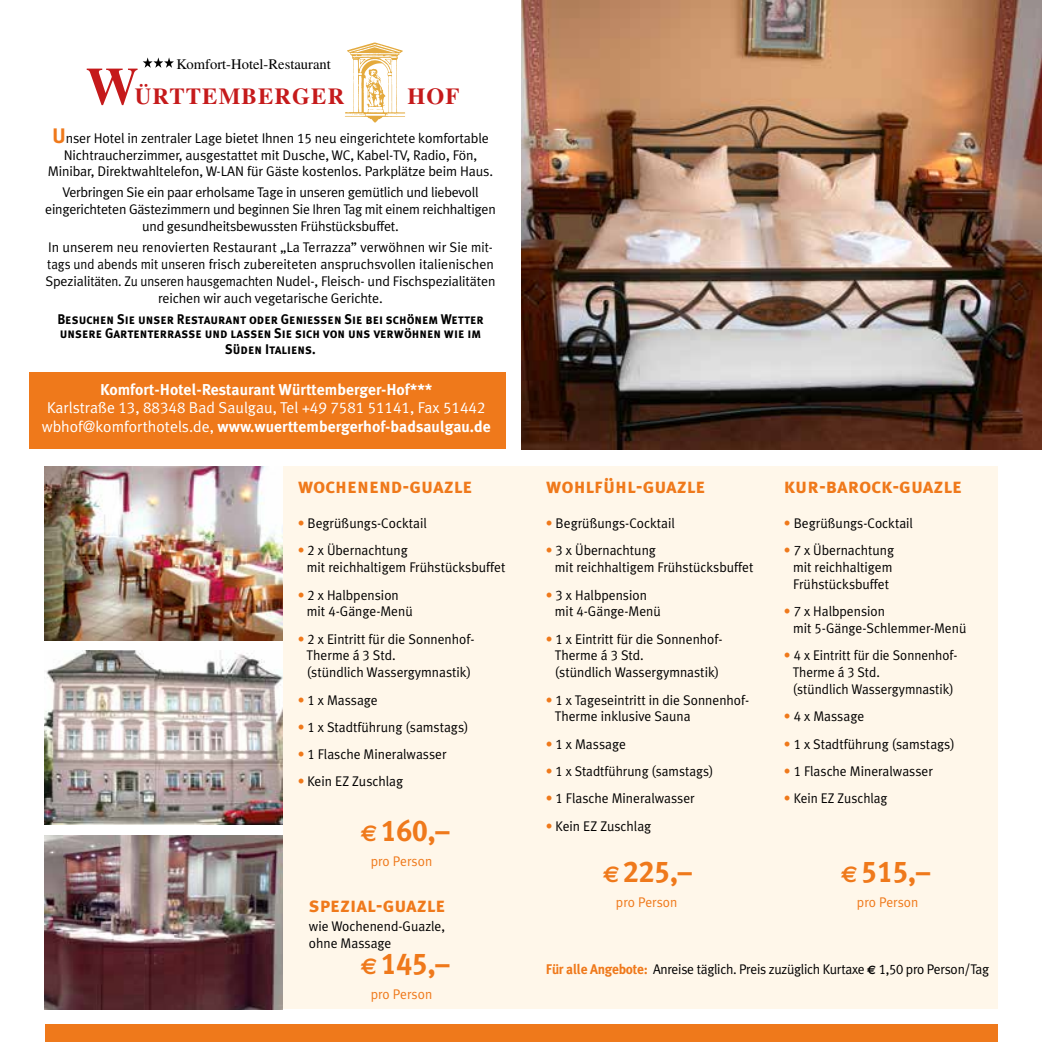
<style>
.page{position:relative;width:1042px;height:1042px;background:#fff}
.page>*{position:absolute;margin:0;border:0;box-sizing:border-box;transform-origin:0 0}
.t1{font:700 52.85px "Times";color:#c51a1b}
.t2{font:30.1px "Meta Plus Bold Caps";color:#ef791b}
.t3{font:700 22.93px "Times";letter-spacing:.05em;color:#c51a1b}
.t4{font:21px "Meta Plus Bold Caps";color:#ef791b}
.t5{font:700 15.75px "Meta Plus";color:#fff}
.t6{font:15.75px "Meta Plus Normal";color:#fff}
.t7{font:14.53px "Times";color:#000}
.t8{font:14px/16.8px "Meta Plus Normal";color:#000}
.t9{font:14px/16.8px "Meta Plus Normal";letter-spacing:-.02em;color:#000;text-align:center}
.t10{font:14px/14px "Meta Plus Bold Caps";color:#000;scale:.93 1}
.t11{font:14px/16.8px "Meta Plus Normal";color:#000;scale:.95 1}
.t12{font:14px "Meta Plus Normal";color:#ef791b}
.s1{font-family:"Meta Plus Bold Caps";font-size:21px;color:#ef791b}
.s2{font-family:"Meta Plus Normal Caps"}
.s3{font-family:"Meta Plus Normal";font-weight:400}
.s4{color:#ef791b}
.s5{font-family:"Euro Sans";font-weight:700;font-size:22.75px}
.s6{font-family:"Meta Plus";font-weight:700}
.s7{font-family:"Meta Plus";font-weight:700;color:#ef791b}
.s8{font-family:"Euro Sans";font-weight:700;font-size:12.25px}
</style>
<div class="page">
<div style="left:45px;top:1024px;width:952px;height:18px;background:#ef791b"></div>
<div style="left:283px;top:466px;width:714px;height:543px;background:#fff7ea"></div>
<img style="left:45px;top:835px;width:238px;height:174px">
<img style="left:45px;top:651px;width:238px;height:173px">
<img style="left:45px;top:466px;width:238px;height:174px">
<img style="left:521px;top:0;width:521px;height:449px">
<svg style="left:345px;top:43px;width:60px;height:80px"></svg>
<svg style="left:143px;top:57px;width:31px;height:11px"></svg>
<div style="left:30px;top:372px;width:476px;height:77px;background:#ef791b"></div>
<p class="t7" style="left:176px;top:55px;width:156px">Komfort-Hotel-Restaurant</p>
<h1 class="t1" style="left:86px;top:55px;width:54px">W</h1>
<h3 class="t3" style="left:135px;top:83px;width:211px">ÜRTTEMBERGER</h3>
<h3 class="t3" style="left:407px;top:83px;width:54px">HOF</h3>
<p class="t8" style="left:48px;top:129px;width:447px;text-align:center"><span class="s1">U</span>nser Hotel in zentraler Lage bietet Ihnen <span class="s2">15</span> neu eingerichtete komfortable<br>Nichtraucherzimmer, ausgestattet mit Dusche, WC, Kabel-TV, Radio, Fön,<br>Minibar, Direktwahltelefon, W-LAN für Gäste kostenlos. Parkplätze beim Haus.</p>
<p class="t9" style="left:45px;top:184px;width:452px">Verbringen Sie ein paar erholsame Tage in unseren gemütlich und liebevoll eingerichteten Gästezimmern und beginnen Sie Ihren Tag mit einem reichhaltigen und gesundheitsbewussten Frühstücksbuffet.</p>
<p class="t8" style="left:45px;top:239px;width:452px;text-align:center">In unserem neu renovierten Restaurant „La Terrazza” verwöhnen wir Sie mit&shy;tags und abends mit unseren frisch zubereiteten anspruchsvollen italienischen Spezialitäten. Zu unseren hausgemachten Nudel-, Fleisch- und Fischspezialitäten reichen wir auch vegetarische Gerichte.</p>
<p class="t10" style="left:57px;top:312px;width:460px">Besuchen Sie unser Restaurant oder Geniessen Sie bei schönem Wetter unsere Gartenterrasse und lassen Sie sich von uns verwöhnen wie im</p>
<p class="t10" style="left:225px;top:342px;width:99px">Süden Italiens.</p>
<p class="t5" style="left:100px;top:380px;width:334px">Komfort-Hotel-Restaurant Württemberger-Hof***</p>
<p class="t6" style="left:47px;top:399px;width:440px">Karlstraße <span class="s2">13, 88348</span> Bad Saulgau, Tel +<span class="s2">49 7581 51141</span>, Fax <span class="s2">51442</span></p>
<p class="t5" style="left:42px;top:418px;width:451px"><span class="s3">wbhof@komforthotels.de,</span> www.wuerttembergerhof-badsaulgau.de</p>
<h3 class="t4" style="left:298px;top:473px;width:176px">wochenend-guazle</h3>
<p class="t8" style="left:298px;top:515px;width:131px"><span class="s4">•</span> Begrüßungs-Cocktail</p>
<p class="t8" style="left:307px;top:542px;width:200px;text-indent:-9px"><span class="s4">•</span> <span class="s2">2</span> x Übernachtung<br>mit reichhaltigem Frühstücksbuffet</p>
<p class="t8" style="left:307px;top:586px;width:107px;text-indent:-9px"><span class="s4">•</span> <span class="s2">2</span> x Halbpension mit <span class="s2">4</span>-Gänge-Menü</p>
<p class="t8" style="left:307px;top:630px;width:169px;text-indent:-9px"><span class="s4">•</span> <span class="s2">2</span> x Eintritt für die Sonnenhof-<br>Therme á <span class="s2">3</span> Std.<br>(stündlich Wassergymnastik)</p>
<p class="t8" style="left:298px;top:691px;width:82px"><span class="s4">•</span> <span class="s2">1</span> x Massage</p>
<p class="t8" style="left:298px;top:718px;width:172px"><span class="s4">•</span> <span class="s2">1</span> x Stadtführung (samstags)</p>
<p class="t8" style="left:298px;top:746px;width:150px"><span class="s4">•</span> <span class="s2">1</span> Flasche Mineralwasser</p>
<p class="t8" style="left:298px;top:773px;width:107px"><span class="s4">•</span> Kein EZ Zuschlag</p>
<h2 class="t2" style="left:361px;top:813px;width:90px"><span class="s5">f</span> 160,–</h2>
<p class="t12" style="left:371px;top:853px;width:63px">pro Person</p>
<h3 class="t4" style="left:309px;top:893px;width:138px">spezial-guazle</h3>
<p class="t8" style="left:309px;top:917px;width:138px">wie Wochenend-Guazle, ohne Massage</p>
<h2 class="t2" style="left:361px;top:946px;width:90px"><span class="s5">f</span> 145,–</h2>
<p class="t12" style="left:371px;top:986px;width:63px">pro Person</p>
<h3 class="t4" style="left:546px;top:473px;width:161px">wohlfühl-guazle</h3>
<p class="t8" style="left:546px;top:515px;width:131px"><span class="s4">•</span> Begrüßungs-Cocktail</p>
<p class="t8" style="left:555px;top:542px;width:200px;text-indent:-9px"><span class="s4">•</span> <span class="s2">3</span> x Übernachtung<br>mit reichhaltigem Frühstücksbuffet</p>
<p class="t8" style="left:555px;top:586px;width:107px;text-indent:-9px"><span class="s4">•</span> <span class="s2">3</span> x Halbpension mit <span class="s2">4</span>-Gänge-Menü</p>
<p class="t8" style="left:555px;top:630px;width:169px;text-indent:-9px"><span class="s4">•</span> <span class="s2">1</span> x Eintritt für die Sonnenhof-<br>Therme á <span class="s2">3</span> Std.<br>(stündlich Wassergymnastik)</p>
<p class="t8" style="left:555px;top:691px;width:196px;text-indent:-9px"><span class="s4">•</span> <span class="s2">1</span> x Tageseintritt in die Sonnenhof-<br>Therme inklusive Sauna</p>
<p class="t8" style="left:546px;top:735px;width:82px"><span class="s4">•</span> <span class="s2">1</span> x Massage</p>
<p class="t11" style="left:546px;top:762px;width:178px"><span class="s4">•</span> <span class="s2">1</span> x Stadtführung (samstags)</p>
<p class="t8" style="left:546px;top:790px;width:150px"><span class="s4">•</span> <span class="s2">1</span> Flasche Mineralwasser</p>
<p class="t8" style="left:546px;top:817px;width:107px"><span class="s4">•</span> Kein EZ Zuschlag</p>
<h3 class="t4" style="left:784px;top:473px;width:180px">kur-barock-guazle</h3>
<p class="t8" style="left:784px;top:515px;width:131px"><span class="s4">•</span> Begrüßungs-Cocktail</p>
<p class="t8" style="left:784px;top:542px;width:112px;text-align:center"><span class="s4">•</span> <span class="s2">7</span> x Übernachtung mit reichhaltigem<br>Frühstücksbuffet</p>
<p class="t8" style="left:793px;top:603px;width:175px;text-indent:-9px"><span class="s4">•</span> <span class="s2">7</span> x Halbpension<br>mit <span class="s2">5</span>-Gänge-Schlemmer-Menü</p>
<p class="t11" style="left:792px;top:647px;width:175px;text-indent:-9px"><span class="s4">•</span> <span class="s2">4</span> x Eintritt für die Sonnenhof-<br>Therme á <span class="s2">3</span> Std.<br>(stündlich Wassergymnastik)</p>
<p class="t8" style="left:784px;top:708px;width:82px"><span class="s4">•</span> <span class="s2">4</span> x Massage</p>
<p class="t8" style="left:784px;top:735px;width:172px"><span class="s4">•</span> <span class="s2">1</span> x Stadtführung (samstags)</p>
<p class="t8" style="left:784px;top:762px;width:150px"><span class="s4">•</span> <span class="s2">1</span> Flasche Mineralwasser</p>
<p class="t11" style="left:784px;top:790px;width:110px"><span class="s4">•</span> Kein EZ Zuschlag</p>
<h2 class="t2" style="left:603px;top:854px;width:90px"><span class="s5">f</span> 225,–</h2>
<h2 class="t2" style="left:841px;top:854px;width:90px"><span class="s5">f</span> 515<span class="s6">,–</span></h2>
<p class="t12" style="left:616px;top:893px;width:63px">pro Person</p>
<p class="t12" style="left:857px;top:893px;width:63px">pro Person</p>
<p class="t9" style="left:546px;top:961px;width:445px"><span class="s7">Für alle Angebote:</span> Anreise täglich. Preis zuzüglich Kurtaxe <span class="s8">c</span> <span class="s2">1,50</span> pro Person/Tag</p>
</div>
